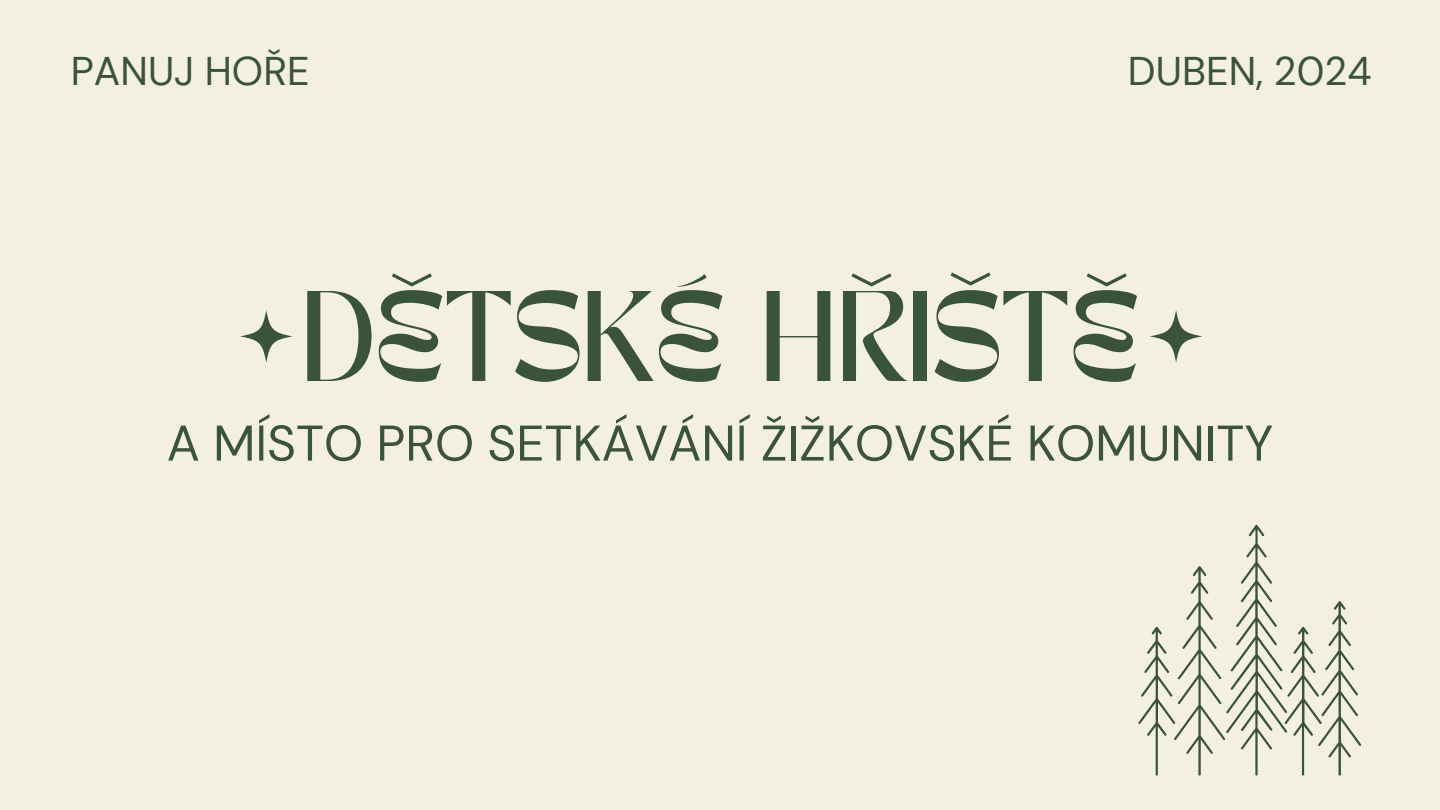
<style>
.page{position:relative;width:1440px;height:810px;background:#f4f0e1}
.page>*{position:absolute;margin:0;border:0;box-sizing:border-box;transform-origin:0 0}
.t1{font:90px "TANMERINGUE";color:#39543b}
.t2{font:50px "DM Sans";color:#39543b}
.t3{font:40px "DM Sans";color:#39543b}
</style>
<div class="page">
<svg style="left:240px;top:310px;width:52px;height:53px"></svg>
<svg style="left:1150px;top:310px;width:52px;height:53px"></svg>
<svg style="left:1138px;top:525px;width:223px;height:251px"></svg>
<h1 class="t3" style="left:71px;top:45px;width:240px">PANUJ HOŘE</h1>
<p class="t3" style="left:1128px;top:45px;width:245px">DUBEN, 2024</p>
<p class="t1" style="left:301px;top:290px;width:839px">DĚTSKÉ HŘIŠTĚ</p>
<p class="t2" style="left:167px;top:411px;width:1108px">A MÍSTO PRO SETKÁVÁNÍ ŽIŽKOVSKÉ KOMUNITY</p>
</div>
